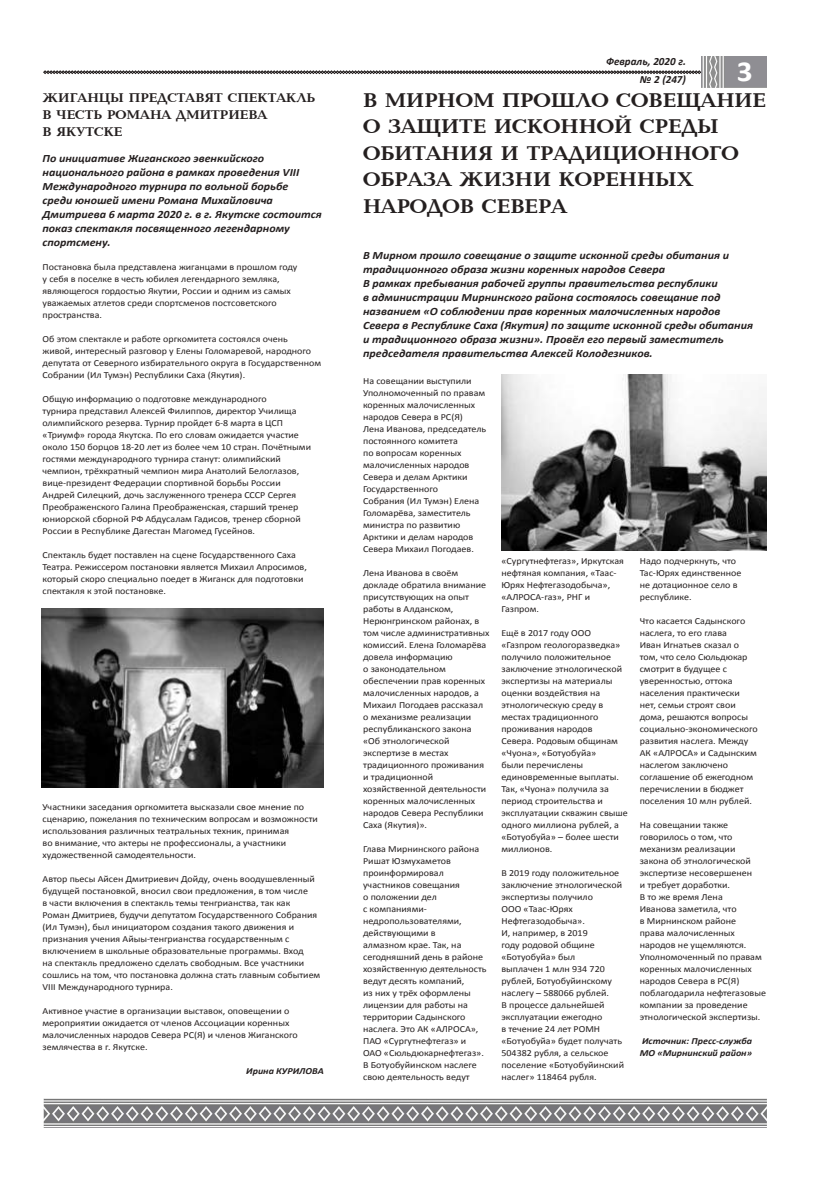
<style>
.page{position:relative;width:837px;height:1185px;background:#fff}
.page>*{position:absolute;margin:0;border:0;box-sizing:border-box;transform-origin:0 0}
.t1{font:700 29.1px "Calibri";color:#fff;scale:1.08 1}
.t2{font:700 20.5px/26.4px "Sakha Baltica";color:#241f1f;scale:1.08 1}
.t3{font:700 13px/16.8px "Sakha Baltica";color:#241f1f;scale:1.08 1}
.t4{font:italic 700 11.2px/14px "Calibri";color:#241f1f;scale:1.08 1}
.t5{font:italic 700 11px/18px "Calibri";color:#241f1f;text-align:right}
.t6{font:9.3px/12px "Calibri";color:#241f1f;scale:1.08 1}
.t7{font:italic 700 9.3px/12px "Calibri";color:#241f1f;scale:1.08 1}
</style>
<div class="page">
<svg style="left:43px;top:71px;width:657px;height:3px;background:#5d5959"></svg>
<img style="left:700px;top:57px;width:65px;height:31px">
<img style="left:43px;top:1098px;width:722px;height:30px">
<img style="left:42px;top:608px;width:282px;height:179px">
<img style="left:501px;top:375px;width:264px;height:176px">
<h3 class="t3" style="left:43px;top:90px;width:254px">ЖИГАНЦЫ ПРЕДСТАВЯТ СПЕКТАКЛЬ<br>В ЧЕСТЬ РОМАНА ДМИТРИЕВА<br>В ЯКУТСКЕ</h3>
<p class="t4" style="left:43px;top:151px;width:260px">По инициативе Жиганского эвенкийского национального района в рамках проведения VIII Международного турнира по вольной борьбе<br>среди юношей имени Романа Михайловича Дмитриева 6 марта 2020 г. в г. Якутске состоится показ спектакля посвященного легендарному спортсмену.</p>
<p class="t6" style="left:43px;top:260px;width:237px">Постановка была представлена жиганцами в прошлом году у себя в поселке в честь юбилея легендарного земляка, являющегося гордостью Якутии, России и одним из самых уважаемых атлетов среди спортсменов постсоветского пространства.</p>
<p class="t6" style="left:43px;top:332px;width:259px">Об этом спектакле и работе оргкомитета состоялся очень<br>живой, интересный разговор у Елены Голомаревой, народного депутата от Северного избирательного округа в Государственном Собрании (Ил Тумэн) Республики Саха (Якутия).</p>
<p class="t6" style="left:43px;top:392px;width:250px">Общую информацию о подготовке международного<br>турнира представил Алексей Филиппов, директор Училища олимпийского резерва. Турнир пройдет 6-8 марта в ЦСП «Триумф» города Якутска. По его словам ожидается участие около 150 борцов 18-20 лет из более чем 10 стран. Почётными гостями международного турнира станут: олимпийский чемпион, трёхкратный чемпион мира Анатолий Белоглазов, вице-президент Федерации спортивной борьбы России Андрей Силецкий, дочь заслуженного тренера СССР Сергея Преображенского Галина Преображенская, старший тренер юниорской сборной РФ Абдусалам Гадисов, тренер сборной России в Республике Дагестан Магомед Гусейнов.</p>
<p class="t6" style="left:43px;top:548px;width:246px">Спектакль будет поставлен на сцене Государственного Саха Театра. Режиссером постановки является Михаил Апросимов, который скоро специально поедет в Жиганск для подготовки спектакля к этой постановке.</p>
<p class="t6" style="left:43px;top:800px;width:256px">Участники заседания оргкомитета высказали свое мнение по сценарию, пожелания по техническим вопросам и возможности использования различных театральных техник, принимая<br>во внимание, что актеры не профессионалы, а участники художественной самодеятельности.</p>
<p class="t6" style="left:43px;top:872px;width:259px">Автор пьесы Айсен Дмитриевич Дойду, очень воодушевленный будущей постановкой, вносил свои предложения, в том числе<br>в части включения в спектакль темы тенгрианства, так как<br>Роман Дмитриев, будучи депутатом Государственного Собрания (Ил Тумэн), был инициатором создания такого движения и признания учения Айыы-тенгрианства государственным с включением в школьные образовательные программы. Вход<br>на спектакль предложено сделать свободным. Все участники сошлись на том, что постановка должна стать главным событием VIII Международного турнира.</p>
<p class="t6" style="left:43px;top:1004px;width:238px">Активное участие в организации выставок, оповещении о мероприятии ожидается от членов Ассоциации коренных малочисленных народов Севера РС(Я) и членов Жиганского землячества в г. Якутске.</p>
<p class="t7" style="left:246px;top:1064px;width:73px">Ирина КУРИЛОВА</p>
<p class="t5" style="left:606px;top:52px;width:81px">Февраль, 2020 г. № 2 (247)</p>
<h1 class="t1" style="left:736px;top:53px;width:16px">3</h1>
<h2 class="t2" style="left:363px;top:88px;width:374px">В МИРНОМ ПРОШЛО СОВЕЩАНИЕ<br>О ЗАЩИТЕ ИСКОННОЙ СРЕДЫ<br>ОБИТАНИЯ И ТРАДИЦИОННОГО<br>ОБРАЗА ЖИЗНИ КОРЕННЫХ<br>НАРОДОВ СЕВЕРА</h2>
<p class="t4" style="left:363px;top:248px;width:362px">В Мирном прошло совещание о защите исконной среды обитания и традиционного образа жизни коренных народов Севера<br>В рамках пребывания рабочей группы правительства республики<br>в администрации Мирнинского района состоялось совещание под названием «О cоблюдении прав коренных малочисленных народов Севера в Республике Саха (Якутия) по защите исконной среды обитания и традиционного образа жизни». Провёл его первый заместитель председателя правительства Алексей Колодезников.</p>
<p class="t6" style="left:363px;top:375px;width:115px">На совещании выступили<br>Уполномоченный по правам коренных малочисленных народов Севера в РС(Я)<br>Лена Иванова, председатель постоянного комитета<br>по вопросам коренных малочисленных народов<br>Севера и делам Арктики<br>Государственного<br>Собрания (Ил Тумэн) Елена<br>Голомарёва, заместитель министра по развитию<br>Арктики и делам народов<br>Севера Михаил Погодаев.</p>
<p class="t6" style="left:363px;top:567px;width:118px">Лена Иванова в своём докладе обратила внимание присутствующих на опыт работы в Алданском,<br>Нерюнгринском районах, в том числе административных комиссий. Елена Голомарёва довела информацию<br>о законодательном обеспечении прав коренных малочисленных народов, а<br>Михаил Погодаев рассказал о механизме реализации республиканского закона «Об этнологической экспертизе в местах традиционного проживания и традиционной хозяйственной деятельности коренных малочисленных народов Севера Республики<br>Саха (Якутия)».</p>
<p class="t6" style="left:363px;top:843px;width:116px">Глава Мирнинского района<br>Ришат Юзмухаметов проинформировал участников совещания<br>о положении дел<br>с компаниями&shy;недропользователями, действующими в<br>алмазном крае. Так, на сегодняшний день в районе хозяйственную деятельность ведут десять компаний,<br>из них у трёх оформлены лицензии для работы на территории Садынского наслега. Это АК «АЛРОСА»,<br>ПАО «Сургутнефтегаз» и<br>ОАО «Сюльдюкарнефтегаз».<br>В Ботуобуйинском наслеге свою деятельность ведут</p>
<p class="t6" style="left:501px;top:555px;width:115px">«Сургутнефтегаз», Иркутская нефтяная компания, «Таас-<br>Юрях Нефтегазодобыча», «АЛРОСА-газ», РНГ и<br>Газпром.</p>
<p class="t6" style="left:501px;top:627px;width:118px">Ещё в 2017 году ООО «Газпром геологоразведка» получило положительное заключение этнологической экспертизы на материалы оценки воздействия на этнологическую среду в местах традиционного проживания народов<br>Севера. Родовым общинам «Чуона», «Ботуобуйа»<br>были перечислены единовременные выплаты.<br>Так, «Чуона» получила за период строительства и эксплуатации скважин свыше одного миллиона рублей, а «Ботуобуйа» – более шести миллионов.</p>
<p class="t6" style="left:501px;top:867px;width:115px">В 2019 году положительное заключение этнологической экспертизы получило<br>ООО «Таас-Юрях<br>Нефтегазодобыча».<br>И, например, в 2019<br>году родовой общине «Ботуобуйа» был<br>выплачен 1 млн 934 720 рублей, Ботуобуйинскому наслегу – 588066 рублей.<br>В процессе дальнейшей эксплуатации ежегодно<br>в течение 24 лет РОМН «Ботуобуйа» будет получать<br>504382 рубля, а сельское поселение «Ботуобуйинский наслег» 118464 рубля.</p>
<p class="t6" style="left:639px;top:555px;width:96px">Надо подчеркнуть, что<br>Тас-Юрях единственное не дотационное село в республике.</p>
<p class="t6" style="left:639px;top:615px;width:111px">Что касается Садынского наслега, то его глава<br>Иван Игнатьев сказал о том, что село Сюльдюкар смотрит в будущее с уверенностью, оттока населения практически нет, семьи строят свои дома, решаются вопросы социально-экономического развития наслега. Между<br>АК «АЛРОСА» и Садынским наслегом заключено соглашение об ежегодном перечислении в бюджет поселения 10 млн рублей.</p>
<p class="t6" style="left:639px;top:819px;width:118px">На совещании также говорилось о том, что механизм реализации закона об этнологической экспертизе несовершенен<br>и требует доработки.<br>В то же время Лена<br>Иванова заметила, что<br>в Мирнинском районе<br>права малочисленных народов не ущемляются.<br>Уполномоченный по правам коренных малочисленных народов Севера в РС(Я) поблагодарила нефтегазовые компании за проведение этнологической экспертизы.</p>
<p class="t7" style="left:639px;top:1035px;width:105px">Источник: Пресс-служба<br>МО «Мирнинский район»</p>
</div>
